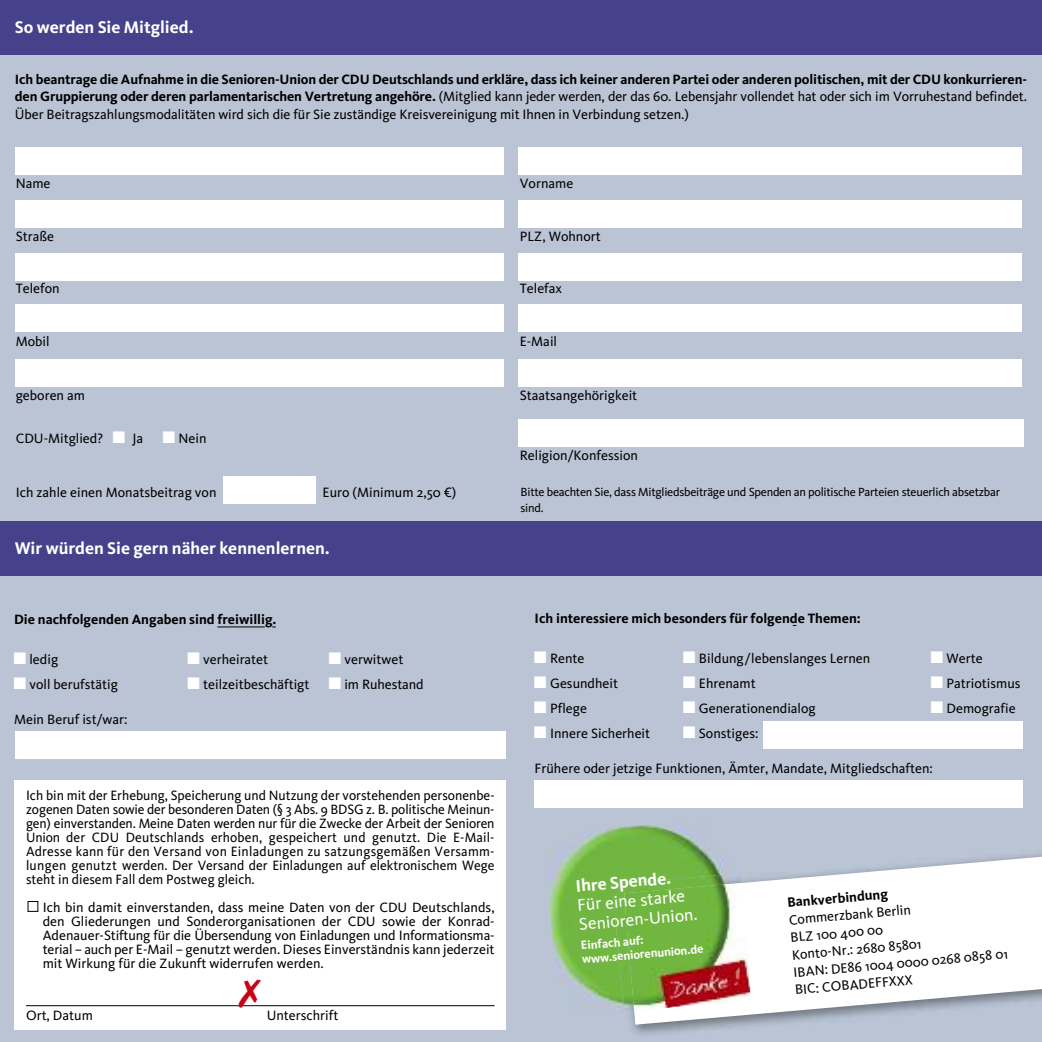
<style>
.page{position:relative;width:1042px;height:1042px;background:#bbc4d4}
.page>*{position:absolute;margin:0;border:0;box-sizing:border-box;transform-origin:0 0}
.t1{font:700 17.5px "CDU Kievit";color:#fff}
.t2{font:17.5px/19.2px "CDU Kievit";color:#fff}
.t3{font:14px/14px "CDU Kievit";color:#000;text-align:justify}
.t4{font:700 14px/17.5px "CDU Kievit";color:#000;text-align:justify}
.t5{font:12.25px/15.8px "CDU Kievit";letter-spacing:-.02em;color:#000}
.t6{font:700 12.25px/14px "CDU Kievit";color:#fff}
.s1{font-weight:400}
.s2{font-family:"Consolas";font-size:21px;color:#fff}
</style>
<div class="page">
<div style="left:0;top:521px;width:1042px;height:54px;background:#46418b"></div>
<div style="left:0;top:0;width:1042px;height:55px;background:#46418b"></div>
<div style="left:14px;top:780px;width:491px;height:249px;background:#fff"></div>
<hr style="left:26px;top:1005px;width:468px;height:1px;background:#000">
<div style="left:28px;top:901px;width:10px;height:10px;border:1px solid #000"></div>
<hr style="left:217px;top:626px;width:48px;height:1px;background:#000">
<div style="left:16px;top:200px;width:488px;height:27px;background:#fff"></div>
<div style="left:16px;top:147px;width:488px;height:28px;background:#fff"></div>
<div style="left:16px;top:304px;width:488px;height:27px;background:#fff"></div>
<div style="left:16px;top:253px;width:488px;height:27px;background:#fff"></div>
<div style="left:16px;top:359px;width:488px;height:28px;background:#fff"></div>
<div style="left:16px;top:731px;width:490px;height:27px;background:#fff"></div>
<div style="left:223px;top:476px;width:92px;height:27px;background:#fff"></div>
<div style="left:518px;top:147px;width:504px;height:28px;background:#fff"></div>
<div style="left:518px;top:200px;width:504px;height:27px;background:#fff"></div>
<div style="left:518px;top:253px;width:504px;height:27px;background:#fff"></div>
<div style="left:518px;top:304px;width:504px;height:27px;background:#fff"></div>
<div style="left:518px;top:359px;width:504px;height:28px;background:#fff"></div>
<div style="left:518px;top:419px;width:505px;height:27px;background:#fff"></div>
<div style="left:534px;top:780px;width:489px;height:27px;background:#fff"></div>
<div style="left:763px;top:721px;width:260px;height:27px;background:#fff"></div>
<img style="left:632px;top:854px;width:410px;height:181px">
<svg style="left:631px;top:855px;width:411px;height:169px;fill:#fff"></svg>
<img style="left:549px;top:825px;width:191px;height:192px">
<img style="left:612px;top:873px;width:129px;height:138px">
<img style="left:624px;top:883px;width:127px;height:128px">
<svg style="left:239px;top:1005px;width:22px;height:2px"></svg>
<p class="t1" style="left:15px;top:22px;width:180px">So werden Sie Mitglied.</p>
<p class="t4" style="left:15px;top:72px;width:1013px">Ich beantrage die Aufnahme in die Senioren-Union der CDU Deutschlands und erkläre, dass ich keiner anderen Partei oder anderen politischen, mit der CDU konkurrieren&shy;den Gruppierung oder deren parlamentarischen Vertretung angehöre. <span class="s1">(Mitglied kann jeder werden, der das 60. Lebensjahr vollendet hat oder sich im Vorruhestand befindet.<br>Über Beitragszahlungsmodalitäten wird sich die für Sie zuständige Kreisvereinigung mit Ihnen in Verbindung setzen.)</span></p>
<p class="t3" style="left:16px;top:178px;width:36px">Name</p>
<p class="t3" style="left:520px;top:178px;width:55px">Vorname</p>
<p class="t3" style="left:16px;top:230px;width:40px">Straße</p>
<p class="t3" style="left:520px;top:230px;width:82px">PLZ, Wohnort</p>
<p class="t3" style="left:16px;top:283px;width:45px">Telefon</p>
<p class="t3" style="left:520px;top:283px;width:44px">Telefax</p>
<p class="t3" style="left:16px;top:335px;width:35px">Mobil</p>
<p class="t3" style="left:520px;top:335px;width:39px">E-Mail</p>
<p class="t3" style="left:16px;top:390px;width:71px">geboren am</p>
<p class="t3" style="left:520px;top:390px;width:119px">Staatsangehörigkeit</p>
<p class="t3" style="left:16px;top:432px;width:192px">CDU-Mitglied? <span class="s2">■</span> Ja <span class="s2">■</span> Nein</p>
<p class="t3" style="left:520px;top:450px;width:120px">Religion/Konfession</p>
<p class="t3" style="left:16px;top:486px;width:202px">Ich zahle einen Monatsbeitrag von</p>
<p class="t3" style="left:323px;top:486px;width:135px">Euro (Minimum 2,50 €)</p>
<p class="t5" style="left:520px;top:485px;width:481px">Bitte beachten Sie, dass Mitgliedsbeiträge und Spenden an politische Parteien steuerlich absetzbar sind.</p>
<p class="t1" style="left:15px;top:543px;width:316px">Wir würden Sie gern näher kennenlernen.</p>
<p class="t4" style="left:14px;top:612px;width:264px">Die nachfolgenden Angaben sind freiwillig.</p>
<p class="t3" style="left:14px;top:654px;width:46px"><span class="s2">■</span> ledig</p>
<p class="t3" style="left:188px;top:654px;width:82px"><span class="s2">■</span> verheiratet</p>
<p class="t3" style="left:329px;top:654px;width:76px"><span class="s2">■</span> verwitwet</p>
<p class="t3" style="left:14px;top:679px;width:106px"><span class="s2">■</span> voll berufstätig</p>
<p class="t3" style="left:188px;top:679px;width:238px"><span class="s2">■</span> teilzeitbeschäftigt <span class="s2">■</span> im Ruhestand</p>
<p class="t3" style="left:14px;top:714px;width:115px">Mein Beruf ist/war:</p>
<p class="t3" style="left:26px;top:789px;width:470px">Ich bin mit der Erhebung, Speicherung und Nutzung der vorstehenden personenbe&shy;zogenen Daten sowie der besonderen Daten (§ 3 Abs. 9 BDSG z. B. politische Meinun&shy;gen) einverstanden. Meine Daten werden nur für die Zwecke der Arbeit der Senioren Union der CDU Deutschlands erhoben, gespeichert und genutzt. Die E-Mail-Adresse kann für den Versand von Einladungen zu satzungsgemäßen Versamm&shy;lungen genutzt werden. Der Versand der Einladungen auf elektronischem Wege steht in diesem Fall dem Postweg gleich.</p>
<p class="t3" style="left:43px;top:901px;width:453px">Ich bin damit einverstanden, dass meine Daten von der CDU Deutschlands, den Gliederungen und Sonderorganisationen der CDU sowie der Konrad-Adenauer-Stiftung für die Übersendung von Einladungen und Informationsma&shy;terial – auch per E-Mail – genutzt werden. Dieses Einverständnis kann jederzeit mit Wirkung für die Zukunft widerrufen werden.</p>
<p class="t3" style="left:26px;top:1010px;width:68px">Ort, Datum</p>
<p class="t3" style="left:267px;top:1010px;width:73px">Unterschrift</p>
<p class="t4" style="left:535px;top:611px;width:328px">Ich interessiere mich besonders für folgende Themen:</p>
<p class="t3" style="left:535px;top:652px;width:51px"><span class="s2">■</span> Rente</p>
<p class="t3" style="left:683px;top:652px;width:188px"><span class="s2">■</span> Bildung/lebenslanges Lernen</p>
<p class="t3" style="left:931px;top:652px;width:53px"><span class="s2">■</span> Werte</p>
<p class="t3" style="left:535px;top:677px;width:85px"><span class="s2">■</span> Gesundheit</p>
<p class="t3" style="left:683px;top:677px;width:74px"><span class="s2">■</span> Ehrenamt</p>
<p class="t3" style="left:931px;top:677px;width:91px"><span class="s2">■</span> Patriotismus</p>
<p class="t3" style="left:535px;top:703px;width:54px"><span class="s2">■</span> Pflege</p>
<p class="t3" style="left:683px;top:703px;width:134px"><span class="s2">■</span> Generationendialog</p>
<p class="t3" style="left:931px;top:703px;width:86px"><span class="s2">■</span> Demografie</p>
<p class="t3" style="left:535px;top:728px;width:117px"><span class="s2">■</span> Innere Sicherheit</p>
<p class="t3" style="left:683px;top:728px;width:76px"><span class="s2">■</span> Sonstiges:</p>
<p class="t3" style="left:535px;top:763px;width:400px">Frühere oder jetzige Funktionen, Ämter, Mandate, Mitgliedschaften:</p>
<p class="t1" style="left:575px;top:880px;width:97px;rotate:-5deg">Ihre Spende.</p>
<p class="t2" style="left:577px;top:897px;width:120px;rotate:-5deg">Für eine starke<br>Senioren-Union.</p>
<p class="t6" style="left:580px;top:939px;width:123px;rotate:-5deg">Einfach auf: www.seniorenunion.de</p>
<p class="t4" style="left:787px;top:895px;width:102px;rotate:-5deg">Bankverbindung</p>
<p class="t3" style="left:788px;top:912px;width:217px;line-height:17.5px;text-align:left;rotate:-5deg">Commerzbank Berlin<br>BLZ 100 400 00<br>Konto-Nr.: 2680 85801<br>IBAN: DE86 1004 0000 0268 0858 01<br>BIC: COBADEFFXXX</p>
</div>
